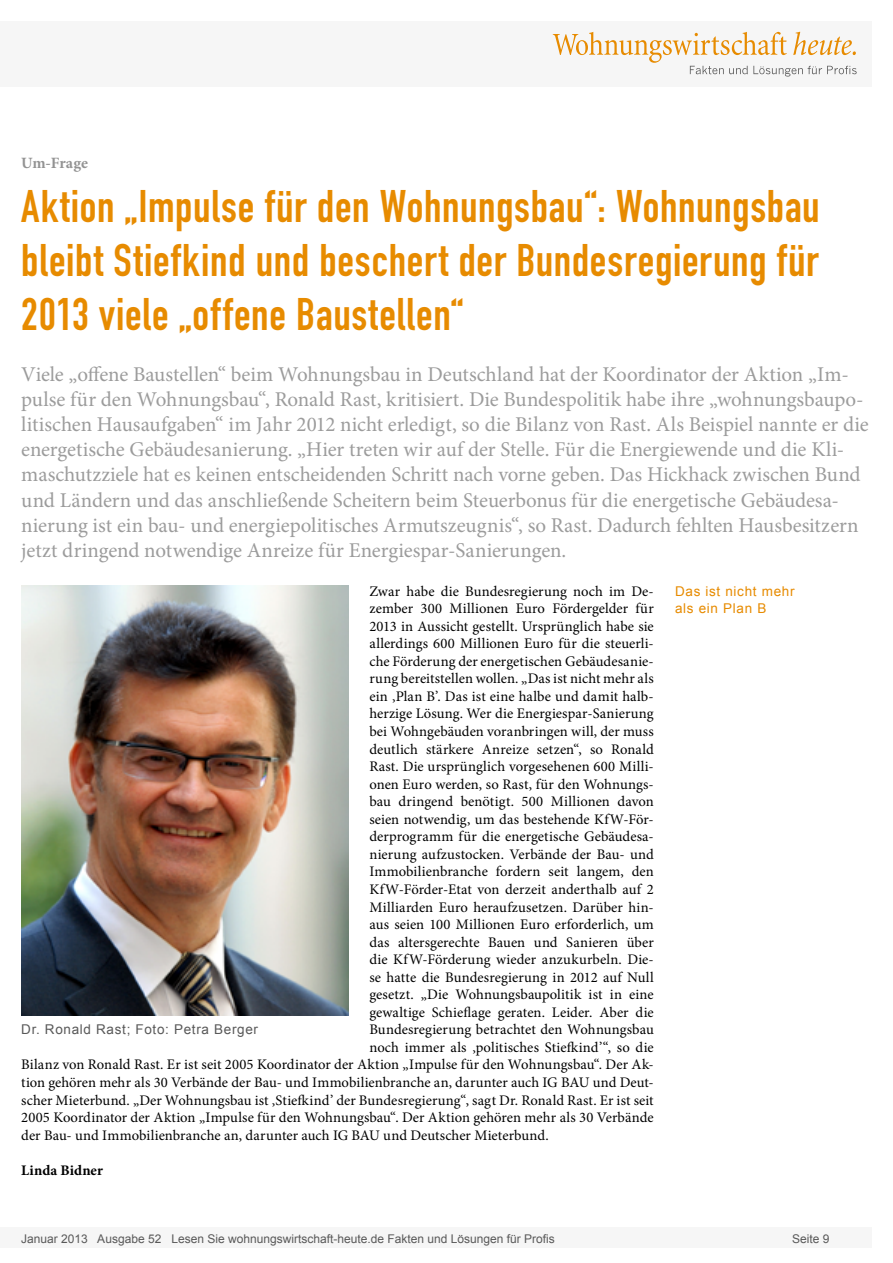
<style>
.page{position:relative;width:893px;height:1263px;background:#fff}
.page>*{position:absolute;margin:0;border:0;box-sizing:border-box;transform-origin:0 0}
.Überschrift_Groß{font:45px/54px "DIN Engschrift";letter-spacing:.015em;color:#e78b00;text-align:justify}
.Anlesetext{font:21px/25.2px "Minion Pro";letter-spacing:-.005em;color:#9c9c9c}
.Kategorie{font:700 15.75px "Minion Pro";letter-spacing:-.01em;color:#939393}
.Fließtext_erste_Zeil{font:14.7px "Minion Pro";letter-spacing:.005em;color:#000}
.AUTOR{font:700 14.7px "Minion Pro";color:#000}
.Bildunterschrift{font:13.5px "Arial";letter-spacing:.05em;color:#595959}
.Info{font:13.5px "Arial";letter-spacing:.05em;color:#e78b00}
.t1{font:12px "Arial";color:#595959}
</style>
<div class="page">
<div style="left:0;top:1227px;width:872px;height:20px;background:#f6f6f6"></div>
<div style="left:0;top:21px;width:872px;height:66px;background:#f6f6f6"></div>
<svg style="left:553px;top:32px;width:304px;height:45px"></svg>
<img style="left:21px;top:586px;width:327px;height:430px">
<p class="Kategorie" style="left:21px;top:152px;width:68px">Um-Frage</p>
<p class="Überschrift_Groß" style="left:21px;top:180px;width:800px">Aktion „Impulse für den Wohnungsbau“: Wohnungsbau bleibt Stiefkind und beschert der Bundesregierung für 2013 viele „offene Baustellen“</p>
<p class="Anlesetext" style="left:21px;top:361px;width:849px">Viele „offene Baustellen“ beim Wohnungsbau in Deutschland hat der Koordinator der Aktion „Im&shy;pulse für den Wohnungsbau“, Ronald Rast, kritisiert. Die Bundespolitik habe ihre „wohnungsbaupo&shy;litischen Hausaufgaben“ im Jahr 2012 nicht erledigt, so die Bilanz von Rast. Als Beispiel nannte er die energetische Gebäudesanierung. „Hier treten wir auf der Stelle. Für die Energiewende und die Kli&shy;maschutzziele hat es keinen entscheidenden Schritt nach vorne geben. Das Hickhack zwischen Bund und Ländern und das anschließende Scheitern beim Steuerbonus für die energetische Gebäudesa&shy;nierung ist ein bau- und energiepolitisches Armutszeugnis“, so Rast. Dadurch fehlten Hausbesitzern jetzt dringend notwendige Anreize für Energiespar-Sanierungen.</p>
<p class="Info" style="left:675px;top:582px;width:121px">Das ist nicht mehr</p>
<p class="Info" style="left:675px;top:599px;width:93px">als ein Plan B</p>
<p class="Fließtext_erste_Zeil" style="left:369px;top:581px;width:286px">Zwar habe die Bundesregierung noch im De-</p>
<p class="Fließtext_erste_Zeil" style="left:369px;top:599px;width:286px">zember 300 Millionen Euro Fördergelder für</p>
<p class="Fließtext_erste_Zeil" style="left:369px;top:616px;width:286px">2013 in Aussicht gestellt. Ursprünglich habe sie</p>
<p class="Fließtext_erste_Zeil" style="left:369px;top:634px;width:286px">allerdings 600 Millionen Euro für die steuerli-</p>
<p class="Fließtext_erste_Zeil" style="left:369px;top:651px;width:286px">che Förderung der energetischen Gebäudesanie-</p>
<p class="Fließtext_erste_Zeil" style="left:369px;top:669px;width:286px">rung bereitstellen wollen. „Das ist nicht mehr als</p>
<p class="Fließtext_erste_Zeil" style="left:369px;top:686px;width:286px">ein ‚Plan B’. Das ist eine halbe und damit halb-</p>
<p class="Fließtext_erste_Zeil" style="left:369px;top:704px;width:286px">herzige Lösung. Wer die Energiespar-Sanierung</p>
<p class="Fließtext_erste_Zeil" style="left:369px;top:721px;width:286px">bei Wohngebäuden voranbringen will, der muss</p>
<p class="Fließtext_erste_Zeil" style="left:369px;top:739px;width:286px">deutlich stärkere Anreize setzen“, so Ronald</p>
<p class="Fließtext_erste_Zeil" style="left:369px;top:756px;width:286px">Rast. Die ursprünglich vorgesehenen 600 Milli-</p>
<p class="Fließtext_erste_Zeil" style="left:369px;top:774px;width:286px">onen Euro werden, so Rast, für den Wohnungs-</p>
<p class="Fließtext_erste_Zeil" style="left:369px;top:792px;width:286px">bau dringend benötigt. 500 Millionen davon</p>
<p class="Fließtext_erste_Zeil" style="left:369px;top:809px;width:286px">seien notwendig, um das bestehende KfW-För-</p>
<p class="Fließtext_erste_Zeil" style="left:369px;top:827px;width:286px">derprogramm für die energetische Gebäudesa-</p>
<p class="Fließtext_erste_Zeil" style="left:369px;top:844px;width:286px">nierung aufzustocken. Verbände der Bau- und</p>
<p class="Fließtext_erste_Zeil" style="left:369px;top:862px;width:286px">Immobilienbranche fordern seit langem, den</p>
<p class="Fließtext_erste_Zeil" style="left:369px;top:879px;width:286px">KfW-Förder-Etat von derzeit anderthalb auf 2</p>
<p class="Fließtext_erste_Zeil" style="left:369px;top:897px;width:286px">Milliarden Euro heraufzusetzen. Darüber hin-</p>
<p class="Fließtext_erste_Zeil" style="left:369px;top:914px;width:286px">aus seien 100 Millionen Euro erforderlich, um</p>
<p class="Fließtext_erste_Zeil" style="left:369px;top:932px;width:286px">das altersgerechte Bauen und Sanieren über</p>
<p class="Fließtext_erste_Zeil" style="left:369px;top:950px;width:286px">die KfW-Förderung wieder anzukurbeln. Die-</p>
<p class="Fließtext_erste_Zeil" style="left:369px;top:967px;width:286px">se hatte die Bundesregierung in 2012 auf Null</p>
<p class="Fließtext_erste_Zeil" style="left:369px;top:985px;width:286px">gesetzt. „Die Wohnungsbaupolitik ist in eine</p>
<p class="Fließtext_erste_Zeil" style="left:369px;top:1002px;width:286px">gewaltige Schieflage geraten. Leider. Aber die</p>
<p class="Fließtext_erste_Zeil" style="left:369px;top:1020px;width:286px">Bundesregierung betrachtet den Wohnungsbau</p>
<p class="Fließtext_erste_Zeil" style="left:369px;top:1037px;width:286px">noch immer als ‚politisches Stiefkind’“, so die</p>
<p class="Fließtext_erste_Zeil" style="left:21px;top:1055px;width:634px">Bilanz von Ronald Rast. Er ist seit 2005 Koordinator der Aktion „Impulse für den Wohnungsbau“. Der Ak-</p>
<p class="Fließtext_erste_Zeil" style="left:21px;top:1072px;width:634px">tion gehören mehr als 30 Verbände der Bau- und Immobilienbranche an, darunter auch IG BAU und Deut-</p>
<p class="Fließtext_erste_Zeil" style="left:21px;top:1090px;width:634px">scher Mieterbund. „Der Wohnungsbau ist ‚Stiefkind’ der Bundesregierung“, sagt Dr. Ronald Rast. Er ist seit</p>
<p class="Fließtext_erste_Zeil" style="left:21px;top:1107px;width:634px">2005 Koordinator der Aktion „Impulse für den Wohnungsbau“. Der Aktion gehören mehr als 30 Verbände</p>
<p class="Fließtext_erste_Zeil" style="left:21px;top:1125px;width:529px">der Bau- und Immobilienbranche an, darunter auch IG BAU und Deutscher Mieterbund.</p>
<p class="AUTOR" style="left:21px;top:1160px;width:83px">Linda Bidner</p>
<p class="Bildunterschrift" style="left:21px;top:1021px;width:238px">Dr. Ronald Rast; Foto: Petra Berger</p>
<p class="t1" style="left:21px;top:1230px;width:535px">Januar 2013 Ausgabe 52 Lesen Sie wohnungswirtschaft-heute.de Fakten und Lösungen für Profis</p>
<p class="t1" style="left:792px;top:1231px;width:39px">Seite 9</p>
</div>
